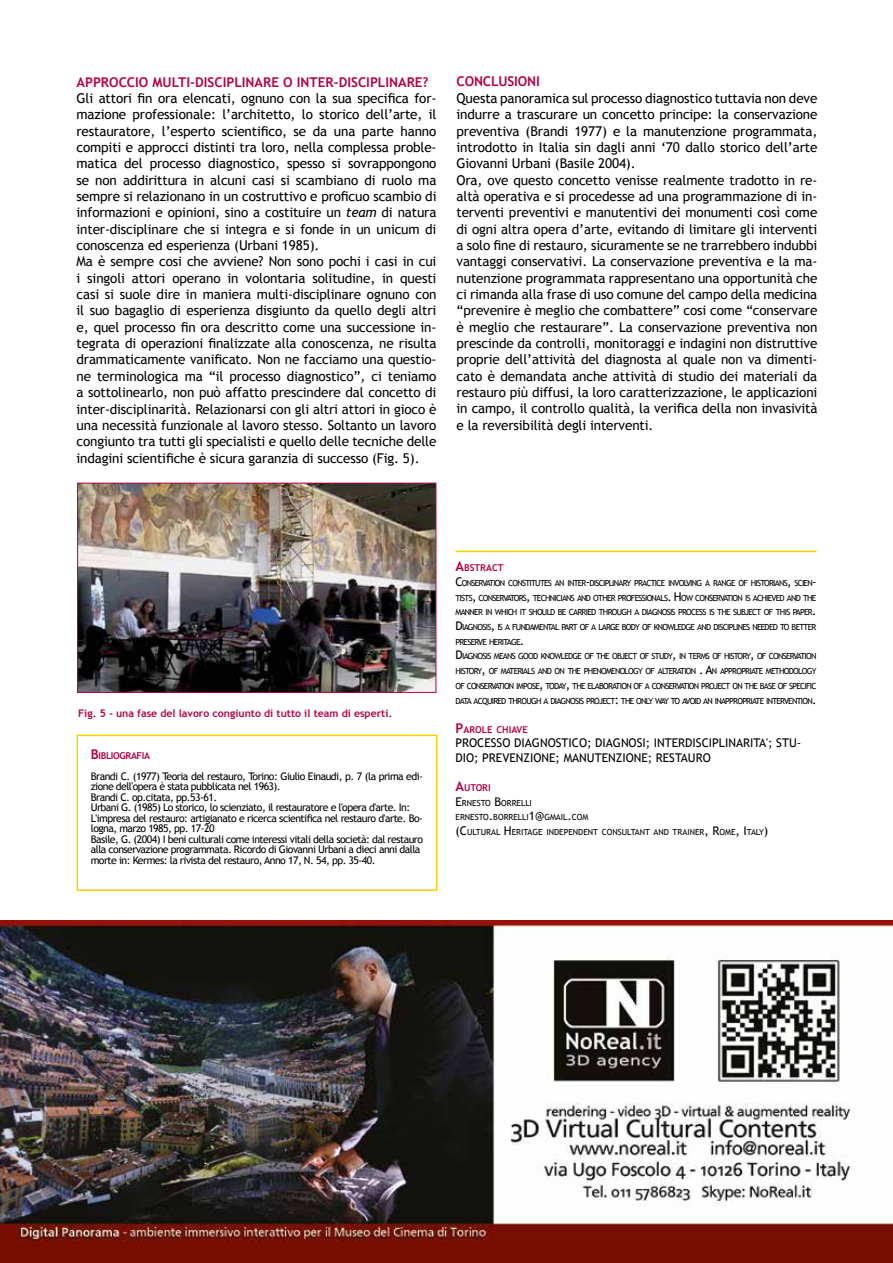
<style>
.page{position:relative;width:893px;height:1263px;background:#fff}
.page>*{position:absolute;margin:0;border:0;box-sizing:border-box;transform-origin:0 0}
.t1{font:13.5px/16.4px "Trebuchet MS";letter-spacing:-.01em;color:#000}
.t2{font:700 13.5px "Trebuchet MS";color:#b40247}
.t3{font:12px/14.7px "Trebuchet MS";color:#000}
.t4{font:10.5px/10.5px "Trebuchet MS";letter-spacing:-.05em;color:#000}
.t5{font:700 10.5px "Trebuchet MS";color:#b40247}
.t6{font:700 9.45px "Trebuchet MS";color:#b40247}
.t7{font:700 9.45px "Trebuchet MS";letter-spacing:-.035em;color:#b40247}
.t8{font:8.4px/14.7px "Trebuchet MS";letter-spacing:-.085em;color:#000}
.t9{font:8.4px/14.7px "Trebuchet MS";color:#000}
.s1{font-style:italic}
.s2{font-size:13.5px}
.s3{font-size:12px}
</style>
<div class="page">
<hr style="left:455px;top:551px;width:361px;height:1px;background:#f7d200">
<div style="left:77px;top:735px;width:360px;height:156px;border:2px solid #f7d200"></div>
<img style="left:79px;top:485px;width:355px;height:206px">
<div style="left:77px;top:483px;width:359px;height:210px;border:1px solid #b40247"></div>
<div style="left:0;top:921px;width:893px;height:342px;background:#780e00"></div>
<img style="left:0;top:921px;width:893px;height:319px">
<p class="t2" style="left:77px;top:73px;width:353px">APPROCCIO MULTI-DISCIPLINARE O INTER-DISCIPLINARE?</p>
<p class="t1" style="left:77px;top:90px;width:361px">Gli attori fin ora elencati, ognuno con la sua specifica for&shy;mazione professionale: l’architetto, lo storico dell’arte, il restauratore, l’esperto scientifico, se da una parte hanno compiti e approcci distinti tra loro, nella complessa proble&shy;matica del processo diagnostico, spesso si sovrappongono se non addirittura in alcuni casi si scambiano di ruolo ma sempre si relazionano in un costruttivo e proficuo scambio di informazioni e opinioni, sino a costituire un <span class="s1">team</span> di natura inter-disciplinare che si integra e si fonde in un unicum di conoscenza ed esperienza (Urbani 1985).<br>Ma è sempre cosi che avviene? Non sono pochi i casi in cui i singoli attori operano in volontaria solitudine, in questi casi si suole dire in maniera multi-disciplinare ognuno con il suo bagaglio di esperienza disgiunto da quello degli altri e, quel processo fin ora descritto come una successione in&shy;tegrata di operazioni finalizzate alla conoscenza, ne risulta drammaticamente vanificato. Non ne facciamo una questio&shy;ne terminologica ma “il processo diagnostico”<span class="s1">,</span> ci teniamo a sottolinearlo, non può affatto prescindere dal concetto di inter-disciplinarità. Relazionarsi con gli altri attori in gioco è una necessità funzionale al lavoro stesso. Soltanto un lavoro congiunto tra tutti gli specialisti e quello delle tecniche delle indagini scientifiche è sicura garanzia di successo (Fig. 5).</p>
<p class="t2" style="left:457px;top:73px;width:85px">CONCLUSIONI</p>
<p class="t1" style="left:457px;top:90px;width:362px">Questa panoramica sul processo diagnostico tuttavia non deve indurre a trascurare un concetto principe: la conservazione preventiva (Brandi 1977) e la manutenzione programmata, introdotto in Italia sin dagli anni ‘70 dallo storico dell’arte Giovanni Urbani (Basile 2004).<br>Ora, ove questo concetto venisse realmente tradotto in re&shy;altà operativa e si procedesse ad una programmazione di in&shy;terventi preventivi e manutentivi dei monumenti così come di ogni altra opera d’arte, evitando di limitare gli interventi a solo fine di restauro, sicuramente se ne trarrebbero indubbi vantaggi conservativi. La conservazione preventiva e la ma&shy;nutenzione programmata rappresentano una opportunità che ci rimanda alla frase di uso comune del campo della medicina “prevenire è meglio che combattere” cosi come “conservare è meglio che restaurare”. La conservazione preventiva non prescinde da controlli, monitoraggi e indagini non distruttive proprie dell’attività del diagnosta al quale non va dimenti&shy;cato è demandata anche attività di studio dei materiali da restauro più diffusi, la loro caratterizzazione, le applicazioni in campo, il controllo qualità, la verifica della non invasività e la reversibilità degli interventi.</p>
<p class="t5" style="left:78px;top:706px;width:316px">Fig. 5 - una fase del lavoro congiunto di tutto il team di esperti.</p>
<p class="t7" style="left:91px;top:749px;width:61px"><span class="s2">B</span>IBLIOGRAFIA</p>
<p class="t4" style="left:91px;top:771px;width:334px">Brandi C. (1977) Teoria del restauro, Torino: Giulio Einaudi, p. 7 (la prima edi&shy;zione dell'opera è stata pubblicata nel 1963).<br>Brandi C. op.citata, pp.53-61.<br>Urbani G. (1985) Lo storico, lo scienziato, il restauratore e l'opera d'arte. In:<br>L'impresa del restauro: artigianato e ricerca scientifica nel restauro d'arte. Bo&shy;logna, marzo 1985, pp. 17-20<br>Basile, G. (2004) I beni culturali come interessi vitali della società: dal restauro alla conservazione programmata. Ricordo di Giovanni Urbani a dieci anni dalla morte in: Kermes: la rivista del restauro, Anno 17, N. 54, pp. 35-40.</p>
<p class="t6" style="left:455px;top:562px;width:50px"><span class="s2">A</span>BSTRACT</p>
<p class="t8" style="left:455px;top:576px;width:362px"><span class="s3">C</span>ONSERVATION CONSTITUTES AN INTER<span class="s3">-</span>DISCIPLINARY PRACTICE INVOLVING A RANGE OF HISTORIANS<span class="s3">,</span> SCIEN<span class="s3">-</span>TISTS<span class="s3">,</span> CONSERVATORS<span class="s3">,</span> TECHNICIANS AND OTHER PROFESSIONALS<span class="s3">. H</span> OW CONSERVATION IS ACHIEVED AND THE MANNER IN WHICH IT SHOULD BE CARRIED THROUGH A DIAGNOSIS PROCESS IS THE SUBJECT OF THIS PAPER<span class="s3">.<br>D</span> IAGNOSIS<span class="s3">,</span> IS A FUNDAMENTAL PART OF A LARG E BODY OF KNOWLEDGE AND DISCIPLINES NEEDED TO BETTER PRESERVE HERITAGE<span class="s3">.<br>D</span> IAGNOSIS MEANS GOOD KNOWLEDGE OF THE OBJECT OF STUDY<span class="s3">,</span> IN TERMS OF HISTORY<span class="s3">,</span> OF CONSERVATION HISTORY<span class="s3">,</span> OF MATERIALS AND ON THE PHENOMENOLOGY OF ALTERATION <span class="s3">. A</span>N APPROPRIATE METHODOLOGY OF CONSERVATION IMPOSE<span class="s3">,</span> TODAY<span class="s3">,</span> THE ELABORATION OF A CONSERVATION PROJECT ON THE BASE OF SPECIFIC DATA ACQUIRED THROUGH A DIAGNOSIS PROJECT<span class="s3">:</span> THE ONLY WAY TO AVOID AN INAPPROPRIATE INTERVENTION<span class="s3">.</span></p>
<p class="t6" style="left:455px;top:723px;width:74px"><span class="s2">P</span>AROLE CHIAVE</p>
<p class="t3" style="left:455px;top:736px;width:347px">PROCESSO DIAGNOSTICO; DIAGNOSI; INTERDISCIPLINARITA'; STU-<br>DIO; PREVENZIONE; MANUTENZIONE; RESTAURO</p>
<p class="t6" style="left:455px;top:781px;width:37px"><span class="s2">A</span>UTORI</p>
<p class="t9" style="left:455px;top:795px;width:314px"><span class="s3">E</span> RNESTO <span class="s3">B</span>ORRELLI<br>ERNESTO<span class="s3">.</span>BORRELLI<span class="s3">1@</span>GMAIL<span class="s3">.</span>COM<br><span class="s3">(C</span>ULTURAL <span class="s3">H</span> ERITAGE INDEPENDENT CONSULTANT AND TRAINER<span class="s3">, R</span>OME<span class="s3">, I</span>TALY<span class="s3">)</span></p>
</div>
